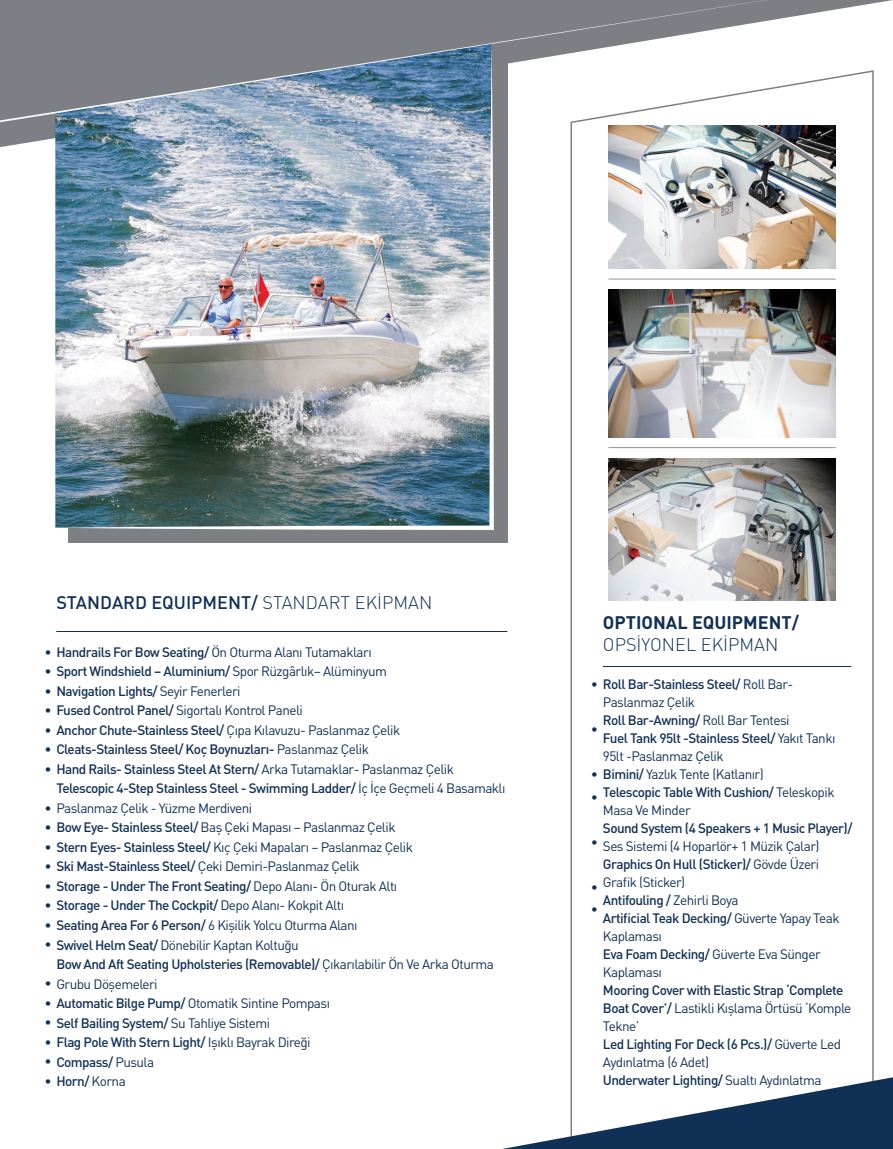
<style>
.page{position:relative;width:893px;height:1149px;background:#fff}
.page>*{position:absolute;margin:0;border:0;box-sizing:border-box;transform-origin:0 0}
.t1{font:500 18px "DIN Pro";color:#113056}
.t2{font:700 18px "DIN Pro";color:#113056}
.t3{font:300 18px "DIN Pro";color:#113056}
.t4{font:500 13.5px/18px "DIN Pro";letter-spacing:-.04em;color:#113056}
.t5{font:13.5px/18px "DIN Pro";letter-spacing:-.04em;color:#113056}
.t6{font:700 13.5px/22.5px "DIN Pro";color:#113056}
.s1{font-weight:300}
.s2{font-weight:700}
.s3{font-weight:500}
.s4{font-weight:400}
</style>
<div class="page">
<div style="left:68px;top:57px;width:439px;height:485px;background:#7e7f84"></div>
<svg style="left:0;top:0;width:893px;height:147px"></svg>
<svg style="left:0;top:145px;width:15px;height:2px"></svg>
<img style="left:55px;top:122px;width:439px;height:408px">
<svg style="left:0;top:0;width:767px;height:122px;fill:#7e7f84"></svg>
<svg style="left:570px;top:69px;width:304px;height:1007px"></svg>
<hr style="left:608px;top:447px;width:228px;height:1px;background:#949396">
<hr style="left:608px;top:278px;width:228px;height:1px;background:#949396">
<img style="left:608px;top:289px;width:228px;height:148px">
<img style="left:608px;top:125px;width:228px;height:143px">
<img style="left:608px;top:458px;width:228px;height:142px">
<svg style="left:508px;top:1076px;width:385px;height:72px"></svg>
<hr style="left:56px;top:631px;width:451px;height:1px;background:#113056">
<hr style="left:603px;top:666px;width:248px;height:1px;background:#113056">
<h1 class="t1" style="left:56px;top:590px;width:378px">STANDARD EQUIPMENT/ <span class="s1">STANDART EKİPMAN</span></h1>
<p class="t5" style="left:45px;top:642px;width:328px"><span class="s2">•</span> <span class="s3">Handrails For Bow Seating/</span> Ön Oturma Alanı Tutamakları</p>
<p class="t4" style="left:45px;top:661px;width:344px"><span class="s2">•</span> Sport Windshield – Aluminium/ <span class="s4">Spor Rüzgârlık– Alüminyum</span></p>
<p class="t4" style="left:45px;top:681px;width:197px"><span class="s2">•</span> Navigation Lights/ <span class="s4">Seyir Fenerleri</span></p>
<p class="t5" style="left:45px;top:700px;width:260px"><span class="s2">•</span> <span class="s3">Fused Control Panel/</span> Sigortalı Kontrol Paneli</p>
<p class="t4" style="left:45px;top:720px;width:357px"><span class="s2">•</span> Anchor Chute-Stainless Steel/ <span class="s4">Çıpa Kılavuzu- Paslanmaz Çelik</span></p>
<p class="t4" style="left:45px;top:739px;width:326px"><span class="s2">•</span> Cleats-Stainless Steel/ Koç Boynuzları- <span class="s4">Paslanmaz Çelik</span></p>
<p class="t4" style="left:56px;top:758px;width:451px;line-height:19.5px;text-indent:-12px"><span class="s2">•</span> Hand Rails- Stainless Steel At Stern/ <span class="s4">Arka Tutamaklar- Paslanmaz Çelik<br></span>Telescopic 4-Step Stainless Steel - Swimming Ladder/ <span class="s4">İç İçe Geçmeli 4 Basamaklı</span></p>
<p class="t5" style="left:45px;top:798px;width:209px"><span class="s2">•</span> Paslanmaz Çelik - Yüzme Merdiveni</p>
<p class="t5" style="left:45px;top:817px;width:352px"><span class="s2">•</span> <span class="s3">Bow Eye- Stainless Steel/</span> Baş Çeki Mapası – Paslanmaz Çelik</p>
<p class="t5" style="left:45px;top:837px;width:370px"><span class="s2">•</span> <span class="s3">Stern Eyes- Stainless Steel/</span> Kıç Çeki Mapaları – Paslanmaz Çelik</p>
<p class="t5" style="left:45px;top:856px;width:317px"><span class="s2">•</span> <span class="s3">Ski Mast-Stainless Steel/</span> Çeki Demiri-Paslanmaz Çelik</p>
<p class="t4" style="left:45px;top:876px;width:354px"><span class="s2">•</span> Storage - Under The Front Seating/ <span class="s4">Depo Alanı- Ön Oturak Altı</span></p>
<p class="t4" style="left:45px;top:895px;width:301px"><span class="s2">•</span> Storage - Under The Cockpit/ <span class="s4">Depo Alanı- Kokpit Altı</span></p>
<p class="t5" style="left:45px;top:915px;width:314px"><span class="s2">•</span> <span class="s3">Seating Area For 6 Person/</span> 6 Kişilik Yolcu Oturma Alanı</p>
<p class="t4" style="left:56px;top:934px;width:439px;line-height:19.5px;text-indent:-12px"><span class="s2">•</span> Swivel Helm Seat/ <span class="s4">Dönebilir Kaptan Koltuğu<br></span>Bow And Aft Seating Upholsteries (Removable)/ <span class="s4">Çıkarılabilir Ön Ve Arka Oturma</span></p>
<p class="t5" style="left:45px;top:973px;width:114px"><span class="s2">•</span> Grubu Döşemeleri</p>
<p class="t5" style="left:45px;top:993px;width:287px"><span class="s2">•</span> <span class="s3">Automatic Bilge Pump/</span> Otomatik Sintine Pompası</p>
<p class="t4" style="left:45px;top:1012px;width:227px"><span class="s2">•</span> Self Bailing System/ <span class="s4">Su Tahliye Sistemi</span></p>
<p class="t4" style="left:45px;top:1032px;width:267px"><span class="s2">•</span> Flag Pole With Stern Light/ <span class="s4">Işıklı Bayrak Direği</span></p>
<p class="t4" style="left:45px;top:1051px;width:111px"><span class="s2">•</span> Compass/ <span class="s4">Pusula</span></p>
<p class="t4" style="left:45px;top:1071px;width:83px"><span class="s2">•</span> Horn/ <span class="s4">Korna</span></p>
<h1 class="t2" style="left:603px;top:610px;width:198px">OPTIONAL EQUIPMENT/</h1>
<h1 class="t3" style="left:603px;top:631px;width:177px">OPSİYONEL EKİPMAN</h1>
<p class="t4" style="left:603px;top:674px;width:234px;text-indent:-12px"><span class="s2">•</span> Roll Bar-Stainless Steel/ <span class="s4">Roll Bar-<br>Paslanmaz Çelik<br></span>Roll Bar-Awning/ <span class="s4">Roll Bar Tentesi<br></span>Fuel Tank 95lt -Stainless Steel/ <span class="s4">Yakıt Tankı<br>95lt -Paslanmaz Çelik</span></p>
<p class="t5" style="left:603px;top:764px;width:233px;text-indent:-12px"><span class="s2">•</span> <span class="s3">Bimini/</span> Yazlık Tente (Katlanır)<br><span class="s3">Telescopic Table With Cushion/</span> Teleskopik<br>Masa Ve Minder</p>
<p class="t4" style="left:603px;top:818px;width:251px">Sound System (4 Speakers + 1 Music Player)/</p>
<p class="t5" style="left:603px;top:836px;width:238px">Ses Sistemi (4 Hoparlör+ 1 Müzik Çalar)<br><span class="s3">Graphics On Hull (Sticker)/</span> Gövde Üzeri<br>Grafik (Sticker)<br><span class="s3">Antifouling /</span> Zehirli Boya<br><span class="s3">Artificial Teak Decking/</span> Güverte Yapay Teak<br>Kaplaması<br><span class="s3">Eva Foam Decking/</span> Güverte Eva Sünger<br>Kaplaması</p>
<p class="t4" style="left:603px;top:980px;width:250px">Mooring Cover with Elastic Strap ‘Complete Boat Cover’/ <span class="s4">Lastikli Kışlama Örtüsü ‘Komple Tekne’<br></span>Led Lighting For Deck (6 Pcs.)/ <span class="s4">Güverte Led Aydınlatma (6 Adet)<br></span>Underwater Lighting/ <span class="s4">Sualtı Aydınlatma</span></p>
<p class="t6" style="left:591px;top:717px;width:8px">•</p>
<p class="t6" style="left:591px;top:784px;width:8px">•</p>
<p class="t6" style="left:591px;top:829px;width:8px">•</p>
<p class="t6" style="left:591px;top:874px;width:8px">• •</p>
</div>
